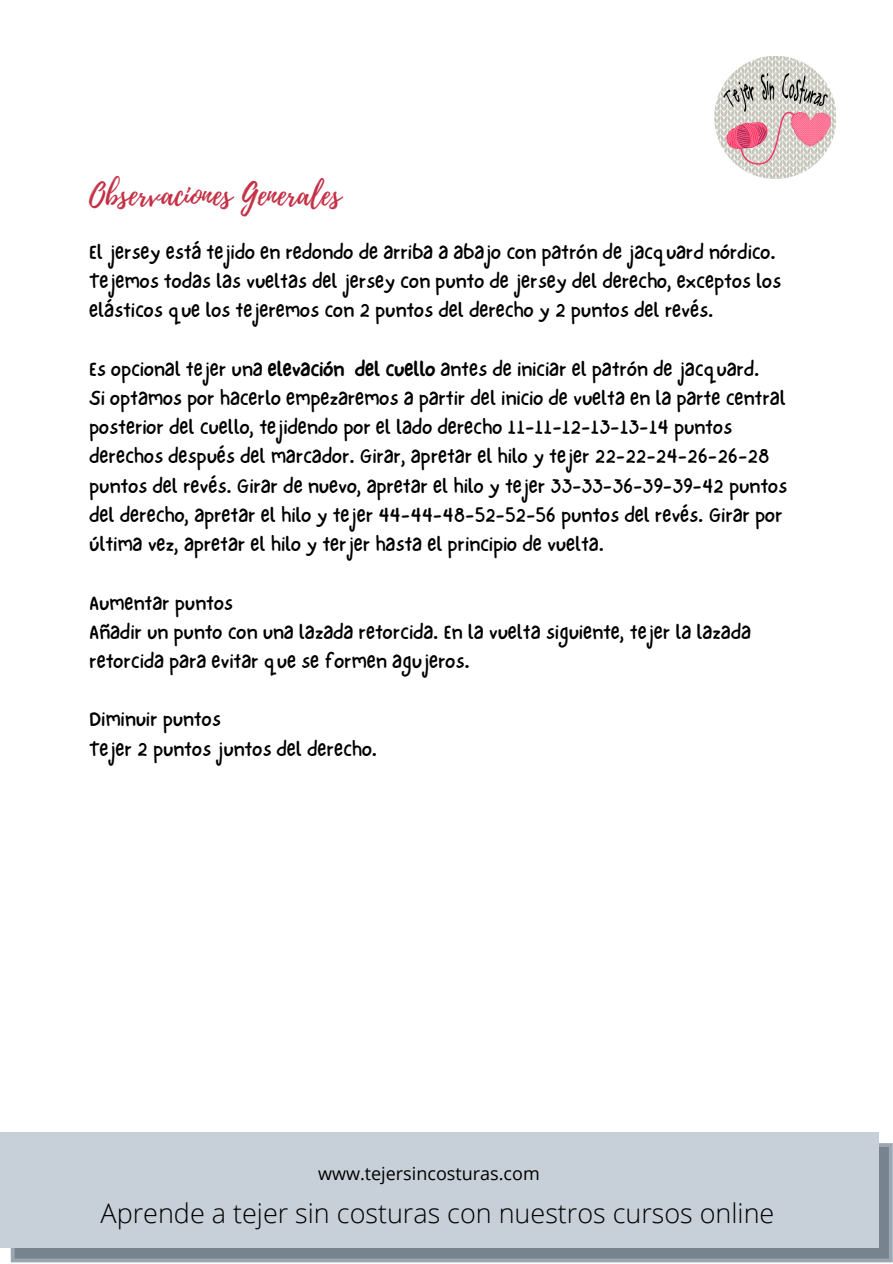
<style>
.page{position:relative;width:893px;height:1264px;background:#fff}
.page>*{position:absolute;margin:0;border:0;box-sizing:border-box;transform-origin:0 0}
.t1{font:30.6px "Playlist Script";color:#c43147}
.t2{font:300 27px "Open Sans";color:#000}
.t3{font:21px/29.2px "NF One Little Font Regular";color:#000}
.t4{font:18px "Open Sans";color:#000}
.s1{font-family:"NF One Little Font Bold"}
</style>
<div class="page">
<img style="left:714px;top:57px;width:121px;height:121px">
<svg style="left:11px;top:1143px;width:881px;height:119px;fill:#77838d"></svg>
<div style="left:0;top:1132px;width:878px;height:115px;background:#c7d0d8"></div>
<h1 class="t1" style="left:89px;top:172px;width:253px">Observaciones Generales</h1>
<p class="t3" style="left:89px;top:237px;width:693px">El jersey está tejido en redondo de arriba a abajo con patrón de jacquard nórdico.<br>Tejemos todas las vueltas del jersey con punto de jersey del derecho, exceptos los elásticos que los tejeremos con 2 puntos del derecho y 2 puntos del revés.</p>
<p class="t3" style="left:89px;top:354px;width:699px">Es opcional tejer una <span class="s1">elevación del cuello</span> antes de iniciar el patrón de jacquard.<br>Si optamos por hacerlo empezaremos a partir del inicio de vuelta en la parte central posterior del cuello, tejidendo por el lado derecho 11-11-12-13-13-14 puntos derechos después del marcador. Girar, apretar el hilo y tejer 22-22-24-26-26-28 puntos del revés. Girar de nuevo, apretar el hilo y tejer 33-33-36-39-39-42 puntos del derecho, apretar el hilo y tejer 44-44-48-52-52-56 puntos del revés. Girar por última vez, apretar el hilo y terjer hasta el principio de vuelta.</p>
<p class="t3" style="left:89px;top:587px;width:663px">Aumentar puntos<br>Añadir un punto con una lazada retorcida. En la vuelta siguiente, tejer la lazada retorcida para evitar que se formen agujeros.</p>
<p class="t3" style="left:89px;top:704px;width:289px">Diminuir puntos<br>Tejer 2 puntos juntos del derecho.</p>
<p class="t4" style="left:318px;top:1160px;width:223px">www.tejersincosturas.com</p>
<p class="t2" style="left:100px;top:1193px;width:675px">Aprende a tejer sin costuras con nuestros cursos online</p>
</div>
